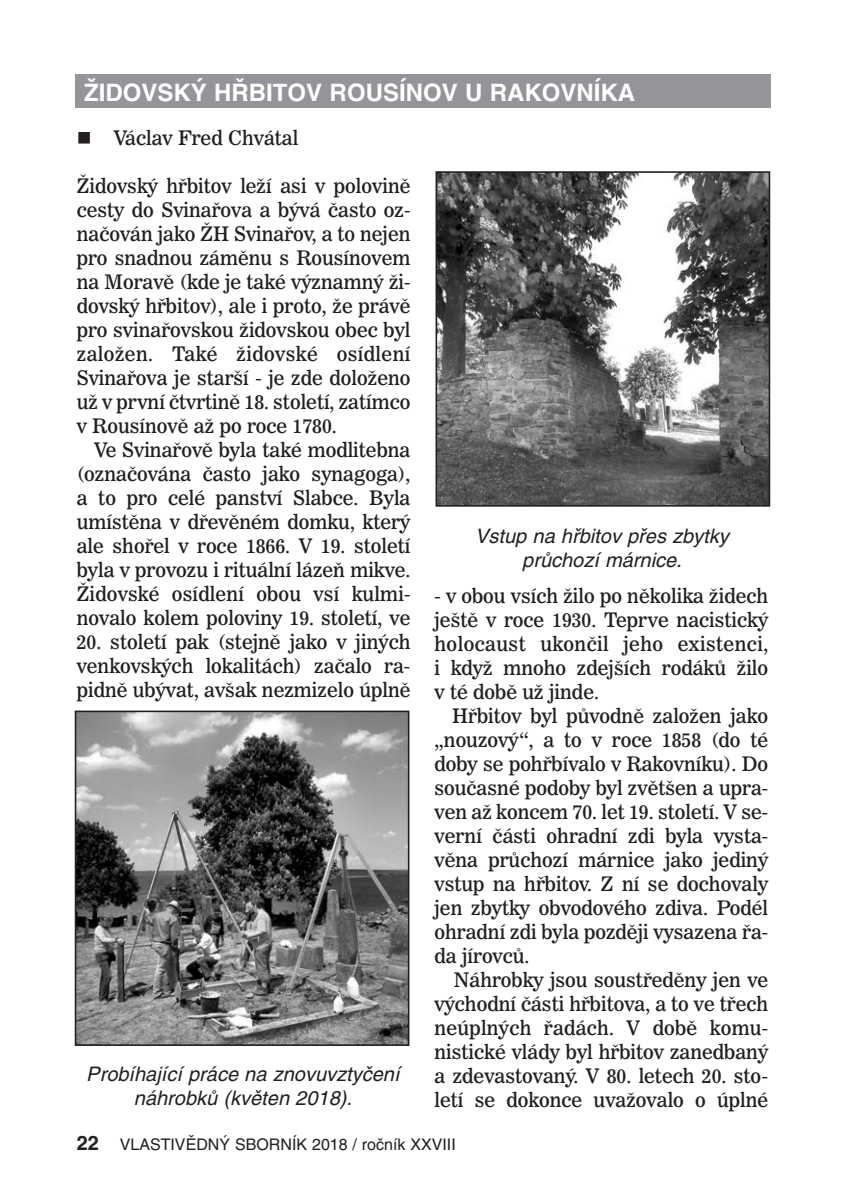
<style>
.page{position:relative;width:845px;height:1196px;background:#fff}
.page>*{position:absolute;margin:0;border:0;box-sizing:border-box;transform-origin:0 0}
.t1{font:700 24px "Switzerland";color:#fff}
.t2{font:20px/24px "News 706 AT Roman C";color:#231f20;text-align:justify}
.t3{font:italic 20px/24px "Switzerland";color:#231f20;text-align:center}
.t4{font:16px "Switzerland";color:#231f20}
.s1{font-weight:700;font-size:20px}
</style>
<div class="page">
<div style="left:75px;top:75px;width:695px;height:33px;background:#939598"></div>
<img style="left:78px;top:714px;width:328px;height:329px">
<div style="left:75px;top:711px;width:334px;height:335px;border:2px solid #231f20"></div>
<img style="left:438px;top:174px;width:329px;height:330px">
<div style="left:435px;top:171px;width:335px;height:336px;border:2px solid #231f20"></div>
<p class="t1" style="left:84px;top:79px;width:552px">ŽIDOVSKÝ HŘBITOV ROUSÍNOV U RAKOVNÍKA</p>
<p class="t2" style="left:77px;top:127px;width:223px">■ Václav Fred Chvátal</p>
<p class="t2" style="left:77px;top:175px;width:335px">Židovský hřbitov leží asi v polovině cesty do Svinařova a bývá často oz&shy;načován jako ŽH Svinařov, a to nejen pro snadnou záměnu s Rousínovem na Moravě (kde je také významný ži&shy;dovský hřbitov), ale i proto, že právě pro svinařovskou židovskou obec byl založen. Také židovské osídlení Svinařova je starší - je zde doloženo už v první čtvrtině 18. století, zatímco v Rousínově až po roce 1780.</p>
<p class="t2" style="left:77px;top:439px;width:335px;text-indent:17px">Ve Svinařově byla také modlitebna (označována často jako synagoga), a to pro celé panství Slabce. Byla umístěna v dřevěném domku, který ale shořel v roce 1866. V 19. století byla v provozu i rituální lázeň mikve.<br>Židovské osídlení obou vsí kulmi&shy;novalo kolem poloviny 19. století, ve</p>
<p class="t2" style="left:77px;top:631px;width:335px">20. století pak (stejně jako v jiných venkovských lokalitách) začalo ra&shy;pidně ubývat, avšak nezmizelo úplně</p>
<p class="t3" style="left:86px;top:1062px;width:315px">Probíhající práce na znovuvztyčení náhrobků (květen 2018).</p>
<p class="t3" style="left:475px;top:525px;width:255px">Vstup na hřbitov přes zbytky průchozí márnice.</p>
<p class="t2" style="left:434px;top:586px;width:335px">- v obou vsích žilo po několika židech ještě v roce 1930. Teprve nacistický holocaust ukončil jeho existenci, i když mnoho zdejších rodáků žilo v té době už jinde.</p>
<p class="t2" style="left:434px;top:706px;width:335px;text-indent:18px">Hřbitov byl původně založen jako „nouzový“, a to v roce 1858 (do té doby se pohřbívalo v Rakovníku). Do současné podoby byl zvětšen a upra&shy;ven až koncem 70. let 19. století. V se&shy;verní části ohradní zdi byla vysta&shy;věna průchozí márnice jako jediný vstup na hřbitov. Z ní se dochovaly jen zbytky obvodového zdiva. Podél ohradní zdi byla později vysazena řa&shy;da jírovců.</p>
<p class="t2" style="left:434px;top:970px;width:335px;text-indent:19px">Náhrobky jsou soustředěny jen ve východní části hřbitova, a to ve třech neúplných řadách. V době komu&shy;nistické vlády byl hřbitov zanedbaný a zdevastovaný. V 80. letech 20. sto&shy;letí se dokonce uvažovalo o úplné</p>
<p class="t4" style="left:77px;top:1135px;width:380px"><span class="s1">22</span> VLASTIVĚDNÝ SBORNÍK 2018 / ročník XXVIII</p>
</div>
